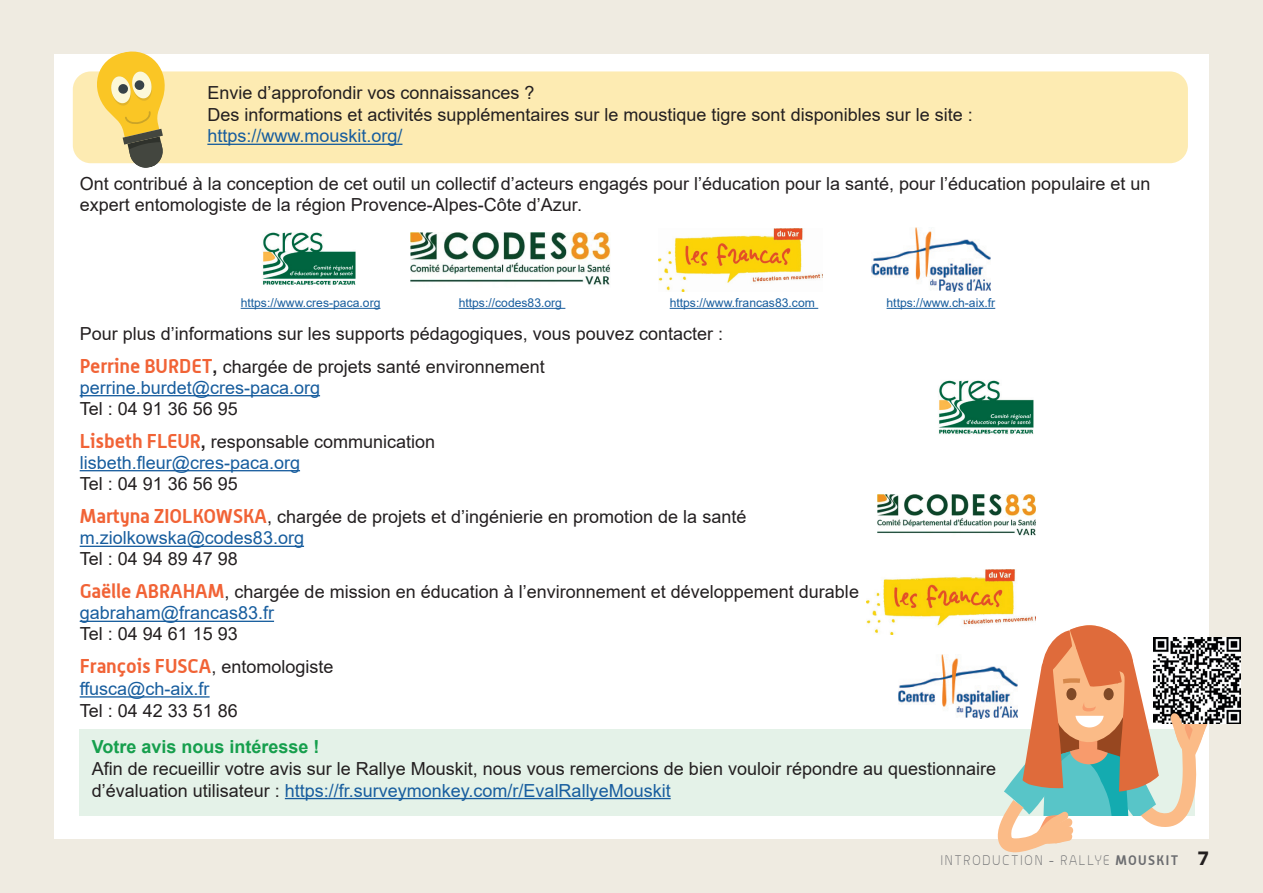
<style>
.page{position:relative;width:1263px;height:893px;background:#efebe1}
.page>*{position:absolute;margin:0;border:0;box-sizing:border-box;transform-origin:0 0}
.t1{font:18px/33px "Arial";color:#231f20}
.t2{font:18px "Arial";color:#175d9e}
.t3{font:700 18px "Arial";color:#169f4d}
.t4{font:100 13.5px "Alwyn";letter-spacing:.1em;color:#6c6d70}
.t5{font:12.15px "Arial";color:#175d9e}
.s1{font-family:"Alwyn";font-weight:700;font-size:19.5px;color:#f16336}
.s2{font-weight:700}
.s3{color:#175d9e}
.s4{font-family:"Clan OT";font-weight:700;font-size:18px;color:#231f20}
</style>
<div class="page">
<div style="left:54px;top:54px;width:1155px;height:785px;background:#fff"></div>
<div style="left:73px;top:71px;width:1115px;height:92px;background:#fdebb2;border-radius:18px"></div>
<div style="left:80px;top:729px;width:1115px;height:87px;background:#deefe3"></div>
<hr style="left:207px;top:144px;width:195px;height:1px;background:#175d9e">
<hr style="left:285px;top:798px;width:386px;height:1px;background:#175d9e">
<svg style="left:89px;top:51px;width:82px;height:117px"></svg>
<hr style="left:241px;top:308px;width:139px;height:1px;background:#175d9e">
<hr style="left:459px;top:308px;width:106px;height:1px;background:#175d9e">
<hr style="left:670px;top:308px;width:148px;height:1px;background:#175d9e">
<hr style="left:886px;top:308px;width:109px;height:1px;background:#175d9e">
<img style="left:872px;top:227px;width:118px;height:64px">
<img style="left:410px;top:233px;width:201px;height:52px">
<img style="left:658px;top:228px;width:165px;height:63px">
<img style="left:263px;top:232px;width:93px;height:53px">
<hr style="left:80px;top:395px;width:240px;height:1px;background:#175d9e">
<hr style="left:80px;top:470px;width:220px;height:1px;background:#175d9e">
<hr style="left:80px;top:546px;width:224px;height:1px;background:#175d9e">
<hr style="left:80px;top:621px;width:194px;height:1px;background:#175d9e">
<hr style="left:80px;top:696px;width:130px;height:2px;background:#175d9e">
<img style="left:939px;top:380px;width:95px;height:54px">
<img style="left:878px;top:495px;width:157px;height:41px">
<img style="left:866px;top:570px;width:169px;height:64px">
<img style="left:1211px;top:638px;width:29px;height:86px">
<svg style="left:998px;top:621px;width:213px;height:231px"></svg>
<img style="left:899px;top:655px;width:118px;height:64px">
<p class="t1" style="left:207px;top:82px;width:767px;line-height:21.6px">Envie d’approfondir vos connaissances ?<br>Des informations et activités supplémentaires sur le moustique tigre sont disponibles sur le site :</p>
<p class="t2" style="left:207px;top:124px;width:197px">https://www.mouskit.org/</p>
<p class="t1" style="left:80px;top:172px;width:1072px;line-height:21.6px">Ont contribué à la conception de cet outil un collectif d’acteurs engagés pour l’éducation pour la santé, pour l’éducation populaire et un expert entomologiste de la région Provence-Alpes-Côte d’Azur.</p>
<p class="t5" style="left:241px;top:294px;width:141px">https://www.cres-paca.org</p>
<p class="t5" style="left:459px;top:294px;width:105px">https://codes83.org</p>
<p class="t5" style="left:670px;top:294px;width:147px">https://www.francas83.com</p>
<p class="t5" style="left:886px;top:294px;width:110px">https://www.ch-aix.fr</p>
<p class="t1" style="left:80px;top:317px;width:645px">Pour plus d’informations sur les supports pédagogiques, vous pouvez contacter :<br><span class="s1">Perrine BURDET</span><span class="s2">,</span> chargée de projets santé environnement</p>
<p class="t2" style="left:80px;top:375px;width:242px">perrine.burdet@cres-paca.org</p>
<p class="t1" style="left:80px;top:392px;width:357px">Tel : 04 91 36 56 95<br><span class="s1">Lisbeth FLEUR</span><span class="s2">,</span> responsable communication</p>
<p class="t2" style="left:80px;top:450px;width:222px">lisbeth.fleur@cres-paca.org</p>
<p class="t1" style="left:80px;top:467px;width:668px">Tel : 04 91 36 56 95<br><span class="s1">Martyna ZIOLKOWSKA</span>, chargée de projets et d’ingénierie en promotion de la santé</p>
<p class="t2" style="left:80px;top:526px;width:226px">m.ziolkowska@codes83.org</p>
<p class="t1" style="left:80px;top:542px;width:781px">Tel : 04 94 89 47 98<br><span class="s1">Gaëlle ABRAHAM</span>, chargée de mission en éducation à l’environnement et développement durable</p>
<p class="t2" style="left:80px;top:601px;width:196px">gabraham@francas83.fr</p>
<p class="t1" style="left:80px;top:617px;width:255px">Tel : 04 94 61 15 93<br><span class="s1">François FUSCA</span>, entomologiste</p>
<p class="t2" style="left:80px;top:676px;width:131px">ffusca@ch-aix.fr</p>
<p class="t1" style="left:80px;top:694px;width:160px">Tel : 04 42 33 51 86</p>
<p class="t3" style="left:92px;top:734px;width:229px">Votre avis nous intéresse !</p>
<p class="t1" style="left:92px;top:758px;width:906px;line-height:21.6px">Afin de recueillir votre avis sur le Rallye Mouskit, nous vous remercions de bien vouloir répondre au questionnaire d’évaluation utilisateur : <span class="s3">https://fr.surveymonkey.com/r/EvalRallyeMouskit</span></p>
<p class="t4" style="left:940px;top:853px;width:270px">INTRODUCTION - RALLYE <span class="s2">MOUSKIT</span> <span class="s4">7</span></p>
</div>
